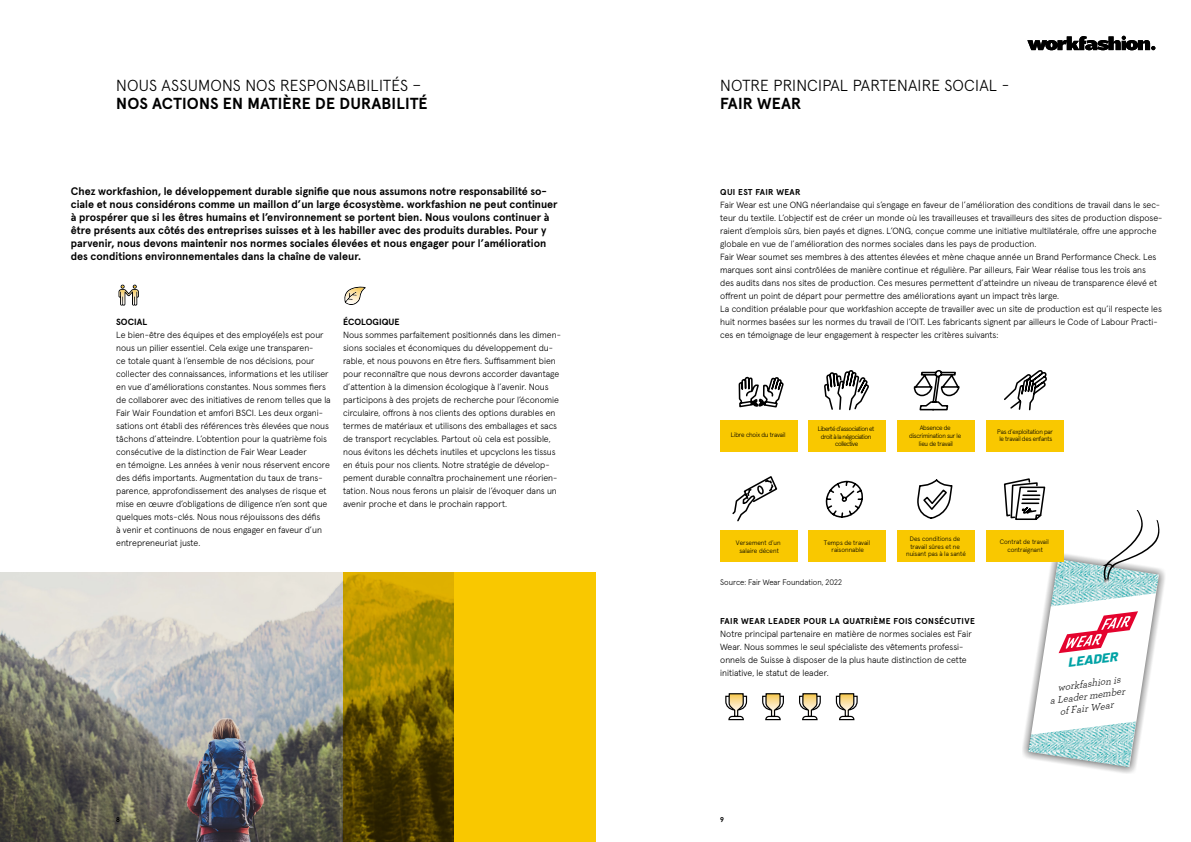
<style>
.page{position:relative;width:1191px;height:842px;background:#fff}
.page>*{position:absolute;margin:0;border:0;box-sizing:border-box;transform-origin:0 0}
.t1{font:300 16px "Apercu Pro";letter-spacing:.01em;color:#000}
.t2{font:700 16px "Apercu Pro";letter-spacing:.005em;color:#000}
.t3{font:italic 800 12.8px "Barlow";color:#00a2a5;scale:1.06 1}
.t4{font:700 11px/13px "Apercu Pro";color:#000}
.t5{font:italic 10px "Archer";color:#000}
.t6{font:300 9px/13px "Apercu Pro";color:#000}
.t7{font:700 9px "Apercu Pro";color:#000}
.t8{font:700 8.5px "Apercu Pro";letter-spacing:.04em;color:#000}
.t9{font:300 8px "Apercu Pro";color:#000}
.t10{font:700 7px "Apercu Pro";color:#000}
.t11{font:300 6.5px/7.8px "Apercu Pro";color:#000;text-align:center}
.t12{font:300 6.5px/7.8px "Apercu Pro";letter-spacing:-.03em;color:#000;text-align:center}
.t13{font:300 6.5px/7.8px "Apercu Pro";letter-spacing:-.06em;color:#000;text-align:center}
.t14{font:300 4.8px "Apercu Pro";color:#000}
</style>
<div class="page">
<img style="left:0;top:572px;width:343px;height:270px">
<svg style="left:343px;top:572px;width:252px;height:270px;background:#c29c00"></svg>
<svg style="left:118px;top:285px;width:21px;height:21px"></svg>
<svg style="left:344px;top:286px;width:22px;height:19px"></svg>
<svg style="left:1087px;top:569px;width:78px;height:205px"></svg>
<svg style="left:725px;top:694px;width:22px;height:26px"></svg>
<svg style="left:762px;top:694px;width:22px;height:26px"></svg>
<svg style="left:799px;top:694px;width:22px;height:26px"></svg>
<svg style="left:836px;top:694px;width:21px;height:26px"></svg>
<svg style="left:1027px;top:36px;width:128px;height:14px"></svg>
<div style="left:808px;top:420px;width:77px;height:32px;background:#f9c800"></div>
<div style="left:720px;top:420px;width:78px;height:32px;background:#f9c800"></div>
<div style="left:897px;top:420px;width:77px;height:32px;background:#f9c800"></div>
<div style="left:986px;top:420px;width:78px;height:32px;background:#f9c800"></div>
<div style="left:808px;top:530px;width:77px;height:32px;background:#f9c800"></div>
<div style="left:720px;top:530px;width:78px;height:32px;background:#f9c800"></div>
<div style="left:897px;top:530px;width:77px;height:32px;background:#f9c800"></div>
<div style="left:986px;top:530px;width:78px;height:32px;background:#f9c800"></div>
<svg style="left:824px;top:370px;width:44px;height:41px"></svg>
<svg style="left:913px;top:370px;width:47px;height:41px"></svg>
<svg style="left:1004px;top:370px;width:43px;height:41px"></svg>
<svg style="left:732px;top:376px;width:52px;height:146px"></svg>
<svg style="left:825px;top:480px;width:38px;height:38px"></svg>
<svg style="left:917px;top:479px;width:36px;height:40px"></svg>
<svg style="left:1003px;top:478px;width:158px;height:289px"></svg>
<h1 class="t1" style="left:116px;top:73px;width:307px">NOUS ASSUMONS NOS RESPONSABILITÉS –</h1>
<h1 class="t2" style="left:116px;top:91px;width:313px">NOS ACTIONS EN MATIÈRE DE DURABILITÉ</h1>
<p class="t4" style="left:71px;top:184px;width:488px">Chez workfashion, le développement durable signifie que nous assumons notre responsabilité so&shy;ciale et nous considérons comme un maillon d’un large écosystème. workfashion ne peut continuer à prospérer que si les êtres humains et l’environnement se portent bien. Nous voulons continuer à être présents aux côtés des entreprises suisses et à les habiller avec des produits durables. Pour y parvenir, nous devons maintenir nos normes sociales élevées et nous engager pour l’amélioration des conditions environnementales dans la chaîne de valeur.</p>
<p class="t7" style="left:116px;top:315px;width:32px">SOCIAL</p>
<p class="t6" style="left:116px;top:328px;width:216px">Le bien-être des équipes et des employé(e)s est pour nous un pilier essentiel. Cela exige une transparen-<br>ce totale quant à l’ensemble de nos décisions, pour collecter des connaissances, informations et les utiliser en vue d’améliorations constantes. Nous sommes fiers de collaborer avec des initiatives de renom telles que la Fair Wair Foundation et amfori BSCI. Les deux organi&shy;sations ont établi des références très élevées que nous tâchons d’atteindre. L’obtention pour la quatrième fois consécutive de la distinction de Fair Wear Leader<br>en témoigne. Les années à venir nous réservent encore des défis importants. Augmentation du taux de trans&shy;parence, approfondissement des analyses de risque et mise en œuvre d’obligations de diligence n’en sont que quelques mots-clés. Nous nous réjouissons des défis<br>à venir et continuons de nous engager en faveur d’un entrepreneuriat juste.</p>
<p class="t7" style="left:343px;top:315px;width:58px">ÉCOLOGIQUE</p>
<p class="t6" style="left:343px;top:328px;width:219px">Nous sommes parfaitement positionnés dans les dimen&shy;sions sociales et économiques du développement du&shy;rable, et nous pouvons en être fiers. Suffisamment bien pour reconnaître que nous devrons accorder davantage d’attention à la dimension écologique à l’avenir. Nous participons à des projets de recherche pour l’économie circulaire, offrons à nos clients des options durables en termes de matériaux et utilisons des emballages et sacs de transport recyclables. Partout où cela est possible, nous évitons les déchets inutiles et upcyclons les tissus en étuis pour nos clients. Notre stratégie de dévelop&shy;pement durable connaîtra prochainement une réorien&shy;tation. Nous nous ferons un plaisir de l’évoquer dans un avenir proche et dans le prochain rapport.</p>
<h1 class="t1" style="left:720px;top:73px;width:290px">NOTRE PRINCIPAL PARTENAIRE SOCIAL -</h1>
<h1 class="t2" style="left:720px;top:91px;width:83px">FAIR WEAR</h1>
<p class="t8" style="left:720px;top:185px;width:82px">QUI EST FAIR WEAR</p>
<p class="t6" style="left:720px;top:198px;width:444px">Fair Wear est une ONG néerlandaise qui s’engage en faveur de l’amélioration des conditions de travail dans le sec&shy;teur du textile. L’objectif est de créer un monde où les travailleuses et travailleurs des sites de production dispose&shy;raient d’emplois sûrs, bien payés et dignes. L’ONG, conçue comme une initiative multilatérale, offre une approche globale en vue de l’amélioration des normes sociales dans les pays de production.<br>Fair Wear soumet ses membres à des attentes élevées et mène chaque année un Brand Performance Check. Les marques sont ainsi contrôlées de manière continue et régulière. Par ailleurs, Fair Wear réalise tous les trois ans<br>des audits dans nos sites de production. Ces mesures permettent d’atteindre un niveau de transparence élevé et offrent un point de départ pour permettre des améliorations ayant un impact très large.<br>La condition préalable pour que workfashion accepte de travailler avec un site de production est qu’il respecte les huit normes basées sur les normes du travail de l’OIT. Les fabricants signent par ailleurs le Code of Labour Practi&shy;ces en témoignage de leur engagement à respecter les critères suivants:</p>
<p class="t14" style="left:892px;top:304px;width:42px">Vereinigungsfreiheit</p>
<p class="t14" style="left:897px;top:316px;width:32px">verhandlungen</p>
<p class="t14" style="left:956px;top:307px;width:46px">Keine Diskriminierung</p>
<p class="t14" style="left:1026px;top:307px;width:39px">Keine Ausbeutung</p>
<p class="t14" style="left:829px;top:310px;width:37px">Freie Arbeitswahl</p>
<p class="t12" style="left:731px;top:431px;width:56px">Libre choix du travail</p>
<p class="t13" style="left:817px;top:424px;width:58px">Liberté d’association et droit à la négociation collective</p>
<p class="t12" style="left:909px;top:424px;width:54px">Absence de discrimination sur le lieu de travail</p>
<p class="t12" style="left:997px;top:427px;width:57px">Pas d’exploitation par le travail des enfants</p>
<p class="t11" style="left:736px;top:538px;width:46px">Versement d’un salaire décent</p>
<p class="t11" style="left:824px;top:538px;width:48px">Temps de travail raisonnable</p>
<p class="t11" style="left:906px;top:534px;width:61px">Des conditions de travail sûres et ne nuisant pas à la santé</p>
<p class="t11" style="left:999px;top:537px;width:51px">Contrat de travail contraignant</p>
<p class="t9" style="left:720px;top:576px;width:123px">Source: Fair Wear Foundation, 2022</p>
<p class="t8" style="left:720px;top:614px;width:256px">FAIR WEAR LEADER POUR LA QUATRIÈME FOIS CONSÉCUTIVE</p>
<p class="t6" style="left:720px;top:627px;width:253px">Notre principal partenaire en matière de normes sociales est Fair Wear. Nous sommes le seul spécialiste des vêtements professi&shy;onnels de Suisse à disposer de la plus haute distinction de cette initiative, le statut de leader.</p>
<h2 class="t3" style="left:1066px;top:653px;width:48px;rotate:-7deg">LEADER</h2>
<p class="t5" style="left:1057px;top:680px;width:64px;rotate:-7deg">workfashion is</p>
<p class="t5" style="left:1049px;top:693px;width:77px;rotate:-7deg">a Leader member</p>
<p class="t5" style="left:1058px;top:704px;width:56px;rotate:-7deg">of Fair Wear</p>
<p class="t10" style="left:116px;top:814px;width:5px">8</p>
<p class="t10" style="left:720px;top:814px;width:5px">9</p>
</div>
